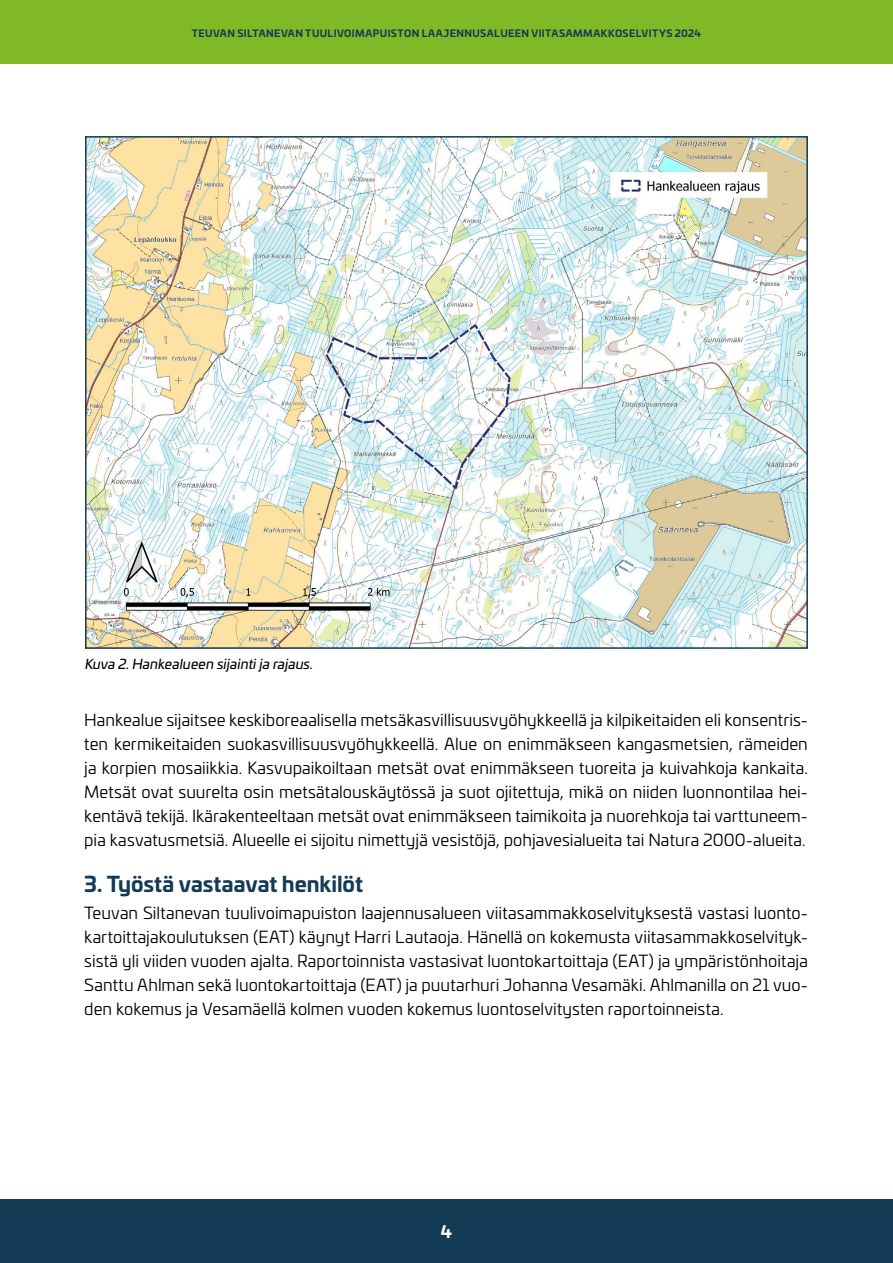
<style>
.page{position:relative;width:893px;height:1263px;background:#fff}
.page>*{position:absolute;margin:0;border:0;box-sizing:border-box;transform-origin:0 0}
.perusotsikko{font:700 21px "Univia Pro";letter-spacing:-.005em;color:#133b55}
.leipis_eka_kpl{font:16.5px/24px "Univia Pro";color:#000;text-align:justify}
.sivunumero{font:700 16.5px "Univia Pro";color:#fff}
.kuvateksti{font:italic 13.5px "Univia Pro";letter-spacing:.005em;color:#000}
.t1{font:700 9.75px "Univia Pro";letter-spacing:.04em;color:#133b55}
</style>
<div class="page">
<div style="left:0;top:0;width:893px;height:64px;background:#80b926"></div>
<div style="left:0;top:1199px;width:893px;height:64px;background:#133b55"></div>
<img style="left:88px;top:139px;width:717px;height:507px">
<p class="t1" style="left:192px;top:25px;width:511px">TEUVAN SILTANEVAN TUULIVOIMAPUISTON LAAJENNUSALUEEN VIITASAMMAKKOSELVITYS 2024</p>
<p class="kuvateksti" style="left:85px;top:654px;width:230px">Kuva 2. Hankealueen sijainti ja rajaus.</p>
<p class="leipis_eka_kpl" style="left:84px;top:707px;width:725px">Hankealue sijaitsee keskiboreaalisella metsäkasvillisuusvyöhykkeellä ja kilpikeitaiden eli konsentris&shy;ten kermikeitaiden suokasvillisuusvyöhykkeellä. Alue on enimmäkseen kangasmetsien, rämeiden ja korpien mosaiikkia. Kasvupaikoiltaan metsät ovat enimmäkseen tuoreita ja kuivahkoja kankaita.<br>Metsät ovat suurelta osin metsätalouskäytössä ja suot ojitettuja, mikä on niiden luonnontilaa hei&shy;kentävä tekijä. Ikärakenteeltaan metsät ovat enimmäkseen taimikoita ja nuorehkoja tai varttuneem&shy;pia kasvatusmetsiä. Alueelle ei sijoitu nimettyjä vesistöjä, pohjavesialueita tai Natura 2000-alueita.</p>
<p class="perusotsikko" style="left:84px;top:867px;width:280px">3. Työstä vastaavat henkilöt</p>
<p class="leipis_eka_kpl" style="left:84px;top:900px;width:725px">Teuvan Siltanevan tuulivoimapuiston laajennusalueen viitasammakkoselvityksestä vastasi luonto&shy;kartoittajakoulutuksen (EAT) käynyt Harri Lautaoja. Hänellä on kokemusta viitasammakkoselvityk&shy;sistä yli viiden vuoden ajalta. Raportoinnista vastasivat luontokartoittaja (EAT) ja ympäristönhoitaja Santtu Ahlman sekä luontokartoittaja (EAT) ja puutarhuri Johanna Vesamäki. Ahlmanilla on 21 vuo&shy;den kokemus ja Vesamäellä kolmen vuoden kokemus luontoselvitysten raportoinneista.</p>
<p class="sivunumero" style="left:441px;top:1218px;width:13px">4</p>
</div>
